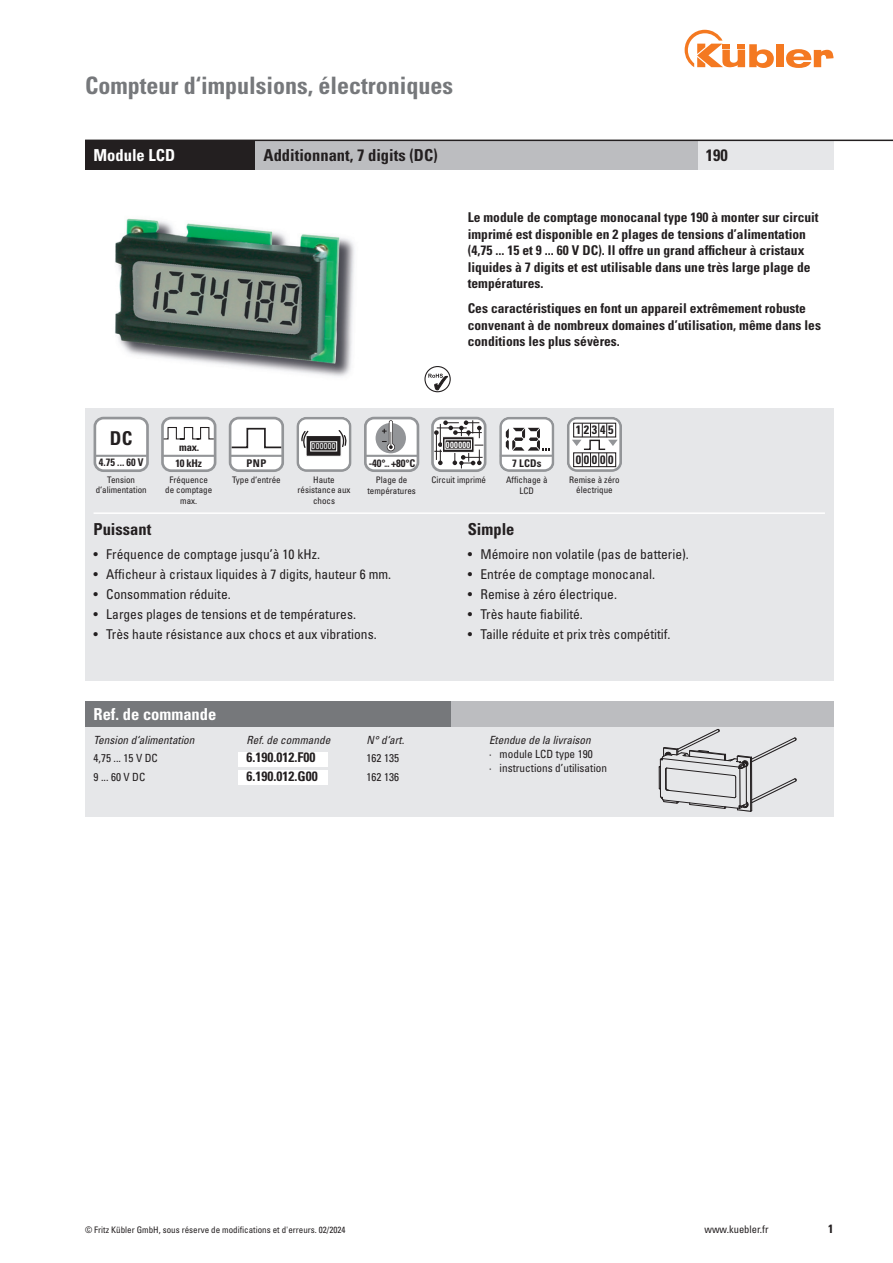
<style>
.page{position:relative;width:893px;height:1263px;background:#fff}
.page>*{position:absolute;margin:0;border:0;box-sizing:border-box;transform-origin:0 0}
.t1{font:700 condensed 24px "Univers LT Std";color:#76787b}
.t2{font:700 condensed 19.05px "Univers LT Std";color:#231f20}
.t3{font:700 condensed 16.5px "Univers LT Std";color:#231f20}
.t4{font:700 condensed 16.5px "Univers LT Std";color:#fff}
.t5{font:700 condensed 13.5px/16.5px "Univers LT Std";color:#231f20}
.t6{font:condensed 13.5px "Univers LT Std";color:#231f20}
.t7{font:700 condensed 12.15px "Univers LT Std";letter-spacing:.22em;color:#231f20}
.t8{font:700 condensed 12px "Univers LT Std";color:#231f20}
.t9{font:condensed 11.25px/14.2px "Univers LT Std";color:#231f20}
.t10{font:italic condensed 11.25px "Univers LT Std";color:#231f20}
.t11{font:700 condensed 10.65px "Univers LT Std";letter-spacing:.005em;color:#231f20}
.t12{font:condensed 10.5px "Univers LT Std";color:#231f20}
.t13{font:condensed 9px/10.5px "Univers LT Std";color:#231f20;text-align:center}
.t14{font:700 condensed 8.85px "Univers LT Std";letter-spacing:.04em;color:#fff}
.t15{font:condensed 8.7px "Univers LT Std";letter-spacing:.04em;color:#fff}
</style>
<div class="page">
<div style="left:776px;top:44px;width:8px;height:23px;background:#f47921"></div>
<svg style="left:786px;top:49px;width:47px;height:19px"></svg>
<svg style="left:685px;top:30px;width:89px;height:38px"></svg>
<img style="left:115px;top:218px;width:240px;height:159px">
<svg style="left:424px;top:366px;width:27px;height:26px"></svg>
<div style="left:85px;top:702px;width:748px;height:114px;background:#e6e7e9"></div>
<div style="left:451px;top:702px;width:382px;height:25px;background:#bcbdc0"></div>
<svg style="left:659px;top:729px;width:137px;height:83px"></svg>
<div style="left:85px;top:408px;width:748px;height:272px;background:#e6e7e9"></div>
<div style="left:95px;top:418px;width:52px;height:53px;background:#fff;border-radius:9px"></div>
<div style="left:94px;top:417px;width:55px;height:55px;border:3px solid #939598;border-radius:9px"></div>
<hr style="left:94px;top:455px;width:53px;height:2px;background:#939598">
<svg style="left:296px;top:417px;width:56px;height:55px;background:#bfbebf"></svg>
<div style="left:310px;top:441px;width:27px;height:10px;border:1px solid #fff"></div>
<svg style="left:499px;top:417px;width:55px;height:55px;background:#d1d1d2"></svg>
<svg style="left:567px;top:417px;width:55px;height:55px;background:#cdcdce"></svg>
<div style="left:162px;top:418px;width:53px;height:53px;background:#fff;border-radius:9px"></div>
<div style="left:161px;top:417px;width:55px;height:55px;border:3px solid #939598;border-radius:9px"></div>
<hr style="left:162px;top:455px;width:52px;height:2px;background:#939598">
<svg style="left:163px;top:426px;width:52px;height:14px"></svg>
<div style="left:230px;top:418px;width:53px;height:53px;background:#fff;border-radius:9px"></div>
<div style="left:229px;top:417px;width:55px;height:55px;border:3px solid #939598;border-radius:9px"></div>
<hr style="left:229px;top:455px;width:53px;height:2px;background:#939598">
<svg style="left:230px;top:427px;width:53px;height:22px"></svg>
<div style="left:365px;top:418px;width:53px;height:53px;background:#fff;border-radius:9px"></div>
<div style="left:364px;top:417px;width:55px;height:55px;border:3px solid #939598;border-radius:9px"></div>
<hr style="left:365px;top:455px;width:52px;height:2px;background:#939598">
<div style="left:376px;top:423px;width:30px;height:30px;background:#939598;border-radius:50%"></div>
<svg style="left:382px;top:419px;width:13px;height:32px"></svg>
<div style="left:431px;top:417px;width:55px;height:55px;border:3px solid #939598;border-radius:9px"></div>
<svg style="left:434px;top:420px;width:49px;height:48px;background:#c7c6c6"></svg>
<div style="left:442px;top:436px;width:32px;height:17px;background:#231f20;border:1px solid #fff"></div>
<div style="left:444px;top:439px;width:28px;height:11px;border:1px solid #fff"></div>
<hr style="left:94px;top:512px;width:731px;height:2px;background:#fff">
<div style="left:238px;top:752px;width:89px;height:14px;background:#fff"></div>
<div style="left:238px;top:770px;width:89px;height:14px;background:#fff"></div>
<div style="left:85px;top:702px;width:366px;height:25px;background:#76787b"></div>
<div style="left:85px;top:140px;width:170px;height:30px;background:#231f20"></div>
<div style="left:697px;top:140px;width:136px;height:30px;background:#e6e7e9"></div>
<div style="left:255px;top:140px;width:442px;height:30px;background:#bcbdc0"></div>
<hr style="left:85px;top:140px;width:808px;height:1px;background:#231f20">
<h1 class="t1" style="left:85px;top:71px;width:369px">Compteur d‘impulsions, électroniques</h1>
<p class="t4" style="left:94px;top:145px;width:83px">Module LCD</p>
<p class="t3" style="left:264px;top:145px;width:176px">Additionnant, 7 digits (DC)</p>
<p class="t3" style="left:706px;top:145px;width:23px">190</p>
<h2 class="t2" style="left:110px;top:426px;width:24px">DC</h2>
<p class="t11" style="left:99px;top:456px;width:46px">4.75 ... 60 V</p>
<p class="t11" style="left:179px;top:440px;width:21px">max.</p>
<p class="t11" style="left:175px;top:456px;width:28px">10 kHz</p>
<p class="t15" style="left:312px;top:441px;width:26px">000000</p>
<p class="t11" style="left:246px;top:456px;width:21px">PNP</p>
<p class="t11" style="left:369px;top:456px;width:48px">-40°... +80°C</p>
<p class="t5" style="left:468px;top:209px;width:352px">Le module de comptage monocanal type 190 à monter sur circuit imprimé est disponible en 2 plages de tensions d’alimentation (4,75 ... 15 et 9 ... 60 V DC). Il offre un grand afficheur à cristaux liquides à 7 digits et est utilisable dans une très large plage de températures.</p>
<p class="t5" style="left:468px;top:300px;width:355px">Ces caractéristiques en font un appareil extrêmement robuste convenant à de nombreux domaines d’utilisation, même dans les conditions les plus sévères.</p>
<p class="t14" style="left:446px;top:439px;width:26px">000000</p>
<p class="t11" style="left:512px;top:456px;width:31px">7 LCDs</p>
<p class="t7" style="left:576px;top:423px;width:39px">12345</p>
<p class="t7" style="left:576px;top:452px;width:39px">00000</p>
<p class="t13" style="left:313px;top:474px;width:23px">Haute</p>
<p class="t13" style="left:432px;top:474px;width:56px">Circuit imprimé</p>
<p class="t13" style="left:298px;top:485px;width:54px">résistance aux chocs</p>
<p class="t13" style="left:96px;top:474px;width:52px">Tension d‘alimentation</p>
<p class="t13" style="left:170px;top:474px;width:40px">Fréquence</p>
<p class="t13" style="left:232px;top:474px;width:50px">Type d‘entrée</p>
<p class="t13" style="left:165px;top:485px;width:48px">de comptage max.</p>
<p class="t13" style="left:367px;top:474px;width:50px;line-height:11.2px">Plage de températures</p>
<p class="t13" style="left:506px;top:474px;width:43px;line-height:11.2px">Affichage à<br>LCD</p>
<p class="t13" style="left:569px;top:474px;width:52px">Remise à zéro électrique</p>
<p class="t3" style="left:94px;top:519px;width:59px">Puissant</p>
<p class="t6" style="left:94px;top:546px;width:228px">• Fréquence de comptage jusqu’à 10 kHz.</p>
<p class="t6" style="left:94px;top:566px;width:299px">• Afficheur à cristaux liquides à 7 digits, hauteur 6 mm.</p>
<p class="t6" style="left:94px;top:586px;width:139px">• Consommation réduite.</p>
<p class="t6" style="left:94px;top:606px;width:264px">• Larges plages de tensions et de températures.</p>
<p class="t6" style="left:94px;top:626px;width:285px">• Très haute résistance aux chocs et aux vibrations.</p>
<p class="t4" style="left:94px;top:704px;width:124px">Ref. de commande</p>
<p class="t10" style="left:94px;top:733px;width:102px">Tension d‘alimentation</p>
<p class="t10" style="left:247px;top:733px;width:85px">Ref. de commande</p>
<p class="t10" style="left:367px;top:733px;width:39px">N° d‘art.</p>
<p class="t9" style="left:94px;top:751px;width:66px">4,75 ... 15 V DC</p>
<p class="t5" style="left:247px;top:749px;width:70px">6.190.012.F00</p>
<p class="t9" style="left:367px;top:751px;width:34px">162 135</p>
<p class="t9" style="left:94px;top:769px;width:53px">9 ... 60 V DC</p>
<p class="t5" style="left:247px;top:768px;width:73px">6.190.012.G00</p>
<p class="t9" style="left:367px;top:769px;width:34px">162 136</p>
<p class="t3" style="left:468px;top:519px;width:48px">Simple</p>
<p class="t6" style="left:468px;top:546px;width:223px">• Mémoire non volatile (pas de batterie).</p>
<p class="t6" style="left:468px;top:566px;width:189px">• Entrée de comptage monocanal.</p>
<p class="t6" style="left:468px;top:586px;width:151px">• Remise à zéro électrique.</p>
<p class="t6" style="left:468px;top:606px;width:117px">• Très haute fiabilité.</p>
<p class="t6" style="left:468px;top:626px;width:204px">• Taille réduite et prix très compétitif.</p>
<p class="t10" style="left:489px;top:733px;width:103px">Etendue de la livraison</p>
<p class="t9" style="left:489px;top:747px;width:120px">· module LCD type 190<br>· instructions d’utilisation</p>
<p class="t13" style="left:85px;top:1224px;width:262px">© Fritz Kübler GmbH, sous réserve de modifications et d'erreurs. 02/2024</p>
<p class="t12" style="left:704px;top:1223px;width:66px">www.kuebler.fr</p>
<p class="t8" style="left:828px;top:1221px;width:7px">1</p>
</div>
